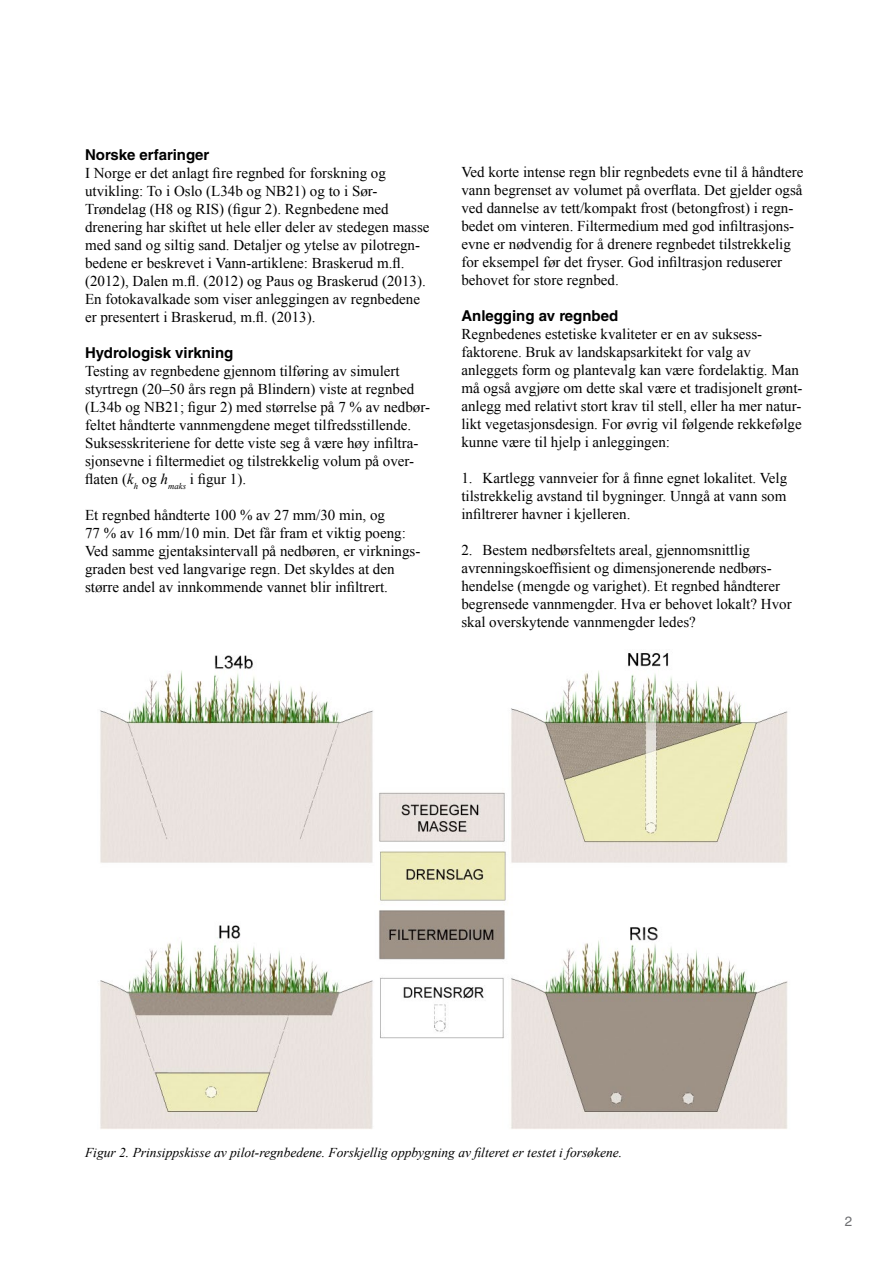
<style>
.page{position:relative;width:893px;height:1263px;background:#fff}
.page>*{position:absolute;margin:0;border:0;box-sizing:border-box;transform-origin:0 0}
.t1{font:15px/18px "Times New Roman";color:#000}
.t2{font:700 15px "Helvetica LT Std";color:#000}
.t3{font:italic 13.5px "Times New Roman";color:#000}
.t4{font:13.5px "Helvetica LT Std";color:#6d6e71}
.s1{font-style:italic}
</style>
<div class="page">
<img style="left:100px;top:653px;width:688px;height:476px">
<p class="t2" style="left:85px;top:145px;width:126px">Norske erfaringer</p>
<p class="t1" style="left:85px;top:163px;width:346px">I Norge er det anlagt fire regnbed for forskning og utvikling: To i Oslo (L34b og NB21) og to i Sør-Trøndelag (H8 og RIS) (figur 2). Regnbedene med drenering har skiftet ut hele eller deler av stedegen masse med sand og siltig sand. Detaljer og ytelse av pilotregn&shy;bedene er beskrevet i Vann-artiklene: Braskerud m.fl. (2012), Dalen m.fl. (2012) og Paus og Braskerud (2013).<br>En fotokavalkade som viser anleggingen av regnbedene er presentert i Braskerud, m.fl. (2013).</p>
<p class="t2" style="left:85px;top:343px;width:150px">Hydrologisk virkning</p>
<p class="t1" style="left:85px;top:361px;width:347px">Testing av regnbedene gjennom tilføring av simulert styrtregn (20–50 års regn på Blindern) viste at regnbed (L34b og NB21; figur 2) med størrelse på 7 % av nedbør&shy;feltet håndterte vannmengdene meget tilfredsstillende.<br>Suksesskriteriene for dette viste seg å være høy infiltra&shy;sjonsevne i filtermediet og tilstrekkelig volum på over&shy;flaten (<span class="s1">k</span><sub>h</sub> og <span class="s1">h</span><sub>maks</sub> i figur 1).</p>
<p class="t1" style="left:85px;top:505px;width:337px">Et regnbed håndterte 100 % av 27 mm/30 min, og<br>77 % av 16 mm/10 min. Det får fram et viktig poeng:<br>Ved samme gjentaksintervall på nedbøren, er virknings&shy;graden best ved langvarige regn. Det skyldes at den større andel av innkommende vannet blir infiltrert.</p>
<p class="t1" style="left:461px;top:163px;width:344px">Ved korte intense regn blir regnbedets evne til å håndtere vann begrenset av volumet på overflata. Det gjelder også ved dannelse av tett/kompakt frost (betongfrost) i regn&shy;bedet om vinteren. Filtermedium med god infiltrasjons&shy;evne er nødvendig for å drenere regnbedet tilstrekkelig for eksempel før det fryser. God infiltrasjon reduserer behovet for store regnbed.</p>
<p class="t2" style="left:461px;top:307px;width:158px">Anlegging av regnbed</p>
<p class="t1" style="left:461px;top:325px;width:343px">Regnbedenes estetiske kvaliteter er en av suksess&shy;faktorene. Bruk av landskapsarkitekt for valg av anleggets form og plantevalg kan være fordelaktig. Man må også avgjøre om dette skal være et tradisjonelt grønt&shy;anlegg med relativt stort krav til stell, eller ha mer natur&shy;likt vegetasjonsdesign. For øvrig vil følgende rekkefølge kunne være til hjelp i anleggingen:</p>
<p class="t1" style="left:461px;top:469px;width:327px;text-align:justify">1. Kartlegg vannveier for å finne egnet lokalitet. Velg tilstrekkelig avstand til bygninger. Unngå at vann som infiltrerer havner i kjelleren.</p>
<p class="t1" style="left:461px;top:541px;width:332px">2. Bestem nedbørsfeltets areal, gjennomsnittlig avrenningskoeffisient og dimensjonerende nedbørs&shy;hendelse (mengde og varighet). Et regnbed håndterer begrensede vannmengder. Hva er behovet lokalt? Hvor skal overskytende vannmengder ledes?</p>
<p class="t3" style="left:85px;top:1143px;width:539px">Figur 2. Prinsippskisse av pilot-regnbedene. Forskjellig oppbygning av filteret er testet i forsøkene.</p>
<p class="t4" style="left:845px;top:1213px;width:9px">2</p>
</div>
